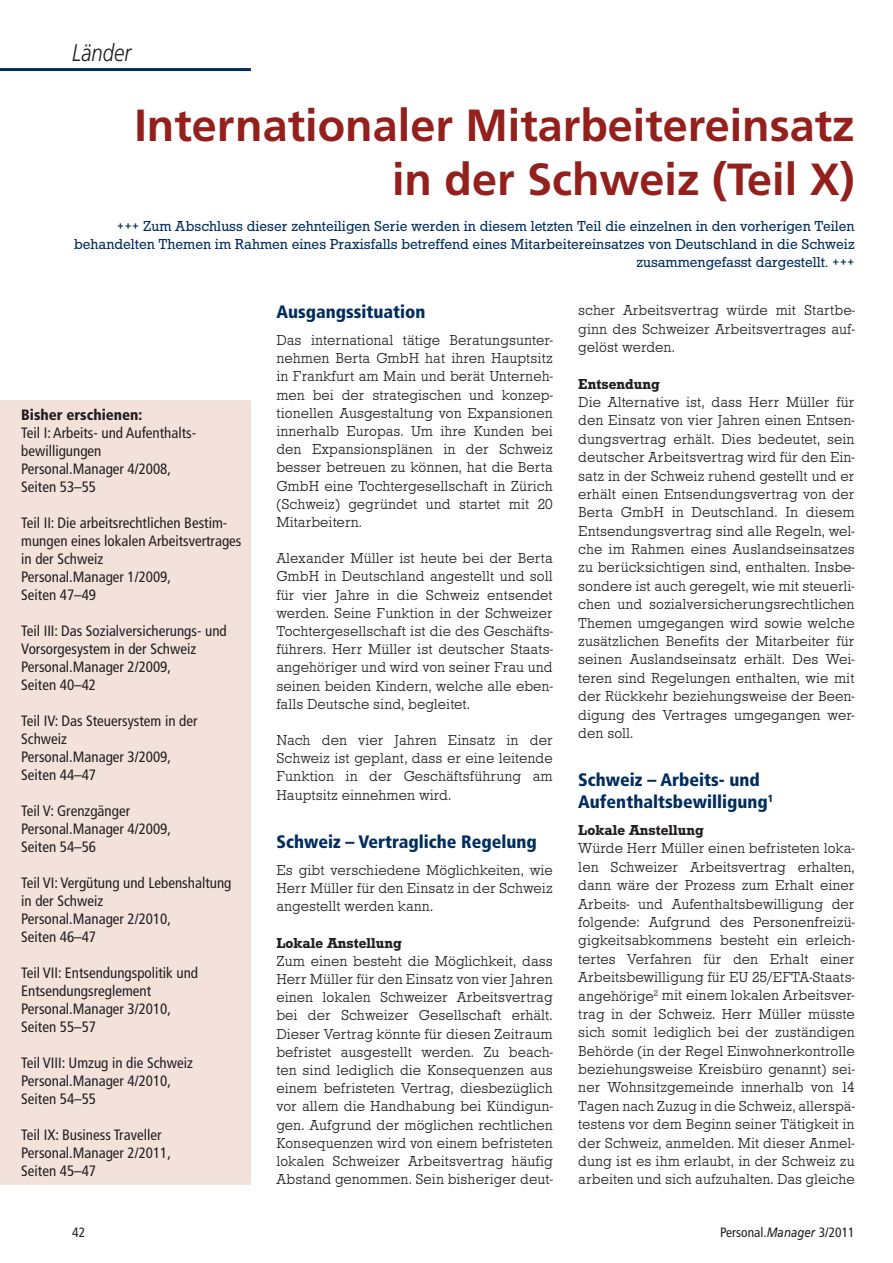
<style>
.page{position:relative;width:893px;height:1263px;background:#fff}
.page>*{position:absolute;margin:0;border:0;box-sizing:border-box;transform-origin:0 0}
.t1{font:700 45px/54px "Frutiger";color:#94201d;text-align:right}
.t2{font:italic 300 24px "Frutiger";color:#231f20;scale:.85 1}
.t3{font:900 condensed 18px/21.5px "Frutiger";color:#002d5e}
.t4{font:300 15px/18.5px "Stafford";color:#231f20;text-align:justify}
.t5{font:condensed 15px/18px "Frutiger";color:#231f20}
.t6{font:15px/18px "Stafford";color:#002d5e;text-align:right}
.t7{font:700 15px "Stafford";color:#231f20}
.t8{font:900 condensed 15px "Frutiger";color:#231f20}
.t9{font:condensed 13.5px "Frutiger";color:#231f20}
.s1{font-style:italic;font-stretch:normal}
</style>
<div class="page">
<hr style="left:0;top:68px;width:251px;height:3px;background:#002d5e">
<div style="left:0;top:400px;width:251px;height:784px;background:#f3e1db"></div>
<h2 class="t2" style="left:72px;top:39px;width:71px">Länder</h2>
<h1 class="t1" style="left:134px;top:98px;width:722px">Internationaler Mitarbeitereinsatz in der Schweiz (Teil X)</h1>
<p class="t6" style="left:74px;top:218px;width:782px">+++ Zum Abschluss dieser zehnteiligen Serie werden in diesem letzten Teil die einzelnen in den vorherigen Teilen behandelten Themen im Rahmen eines Praxisfalls betreffend eines Mitarbeitereinsatzes von Deutschland in die Schweiz zusammengefasst dargestellt. +++</p>
<p class="t4" style="left:578px;top:302px;width:278px">scher Arbeitsvertrag würde mit Startbe&shy;ginn des Schweizer Arbeitsvertrages auf&shy;gelöst werden.</p>
<p class="t7" style="left:578px;top:375px;width:83px">Entsendung</p>
<p class="t4" style="left:578px;top:393px;width:278px">Die Alternative ist, dass Herr Müller für den Einsatz von vier Jahren einen Entsen&shy;dungsvertrag erhält. Dies bedeutet, sein deutscher Arbeitsvertrag wird für den Ein&shy;satz in der Schweiz ruhend gestellt und er erhält einen Entsendungsvertrag von der Berta GmbH in Deutschland. In diesem Entsendungsvertrag sind alle Regeln, wel&shy;che im Rahmen eines Auslandseinsatzes zu berücksichtigen sind, enthalten. Insbe&shy;sondere ist auch geregelt, wie mit steuerli&shy;chen und sozialversicherungsrechtlichen Themen umgegangen wird sowie welche zusätzlichen Benefits der Mitarbeiter für seinen Auslandseinsatz erhält. Des Wei&shy;teren sind Regelungen enthalten, wie mit der Rückkehr beziehungsweise der Been&shy;digung des Vertrages umgegangen wer&shy;den soll.</p>
<p class="t3" style="left:578px;top:769px;width:196px">Schweiz – Arbeits- und<br>Aufenthaltsbewilligung<sup>1</sup></p>
<p class="t7" style="left:578px;top:821px;width:127px">Lokale Anstellung</p>
<p class="t4" style="left:578px;top:840px;width:278px">Würde Herr Müller einen befristeten loka&shy;len Schweizer Arbeitsvertrag erhalten, dann wäre der Prozess zum Erhalt einer Arbeits- und Aufenthaltsbewilligung der folgende: Aufgrund des Personenfreizü&shy;gigkeitsabkommens besteht ein erleich&shy;tertes Verfahren für den Erhalt einer Arbeitsbewilligung für EU 25/EFTA-Staats&shy;angehörige<sup>2</sup> mit einem lokalen Arbeitsver&shy;trag in der Schweiz. Herr Müller müsste sich somit lediglich bei der zuständigen Behörde (in der Regel Einwohnerkontrolle beziehungsweise Kreisbüro genannt) sei&shy;ner Wohnsitzgemeinde innerhalb von 14<br>Tagen nach Zuzug in die Schweiz, allerspä&shy;testens vor dem Beginn seiner Tätigkeit in der Schweiz, anmelden. Mit dieser Anmel&shy;dung ist es ihm erlaubt, in der Schweiz zu arbeiten und sich aufzuhalten. Das gleiche</p>
<p class="t3" style="left:276px;top:301px;width:151px">Ausgangssituation</p>
<p class="t4" style="left:276px;top:332px;width:278px">Das international tätige Beratungsunter&shy;nehmen Berta GmbH hat ihren Hauptsitz in Frankfurt am Main und berät Unterneh&shy;men bei der strategischen und konzep&shy;tionellen Ausgestaltung von Expansionen innerhalb Europas. Um ihre Kunden bei den Expansionsplänen in der Schweiz besser betreuen zu können, hat die Berta GmbH eine Tochtergesellschaft in Zürich (Schweiz) gegründet und startet mit 20<br>Mitarbeitern.</p>
<p class="t4" style="left:276px;top:550px;width:278px">Alexander Müller ist heute bei der Berta GmbH in Deutschland angestellt und soll für vier Jahre in die Schweiz entsendet werden. Seine Funktion in der Schweizer Tochtergesellschaft ist die des Geschäfts&shy;führers. Herr Müller ist deutscher Staats&shy;angehöriger und wird von seiner Frau und seinen beiden Kindern, welche alle eben&shy;falls Deutsche sind, begleitet.</p>
<p class="t4" style="left:276px;top:731px;width:278px">Nach den vier Jahren Einsatz in der Schweiz ist geplant, dass er eine leitende Funktion in der Geschäftsführung am Hauptsitz einnehmen wird.</p>
<p class="t3" style="left:276px;top:831px;width:262px">Schweiz – Vertragliche Regelung</p>
<p class="t4" style="left:276px;top:862px;width:278px">Es gibt verschiedene Möglichkeiten, wie Herr Müller für den Einsatz in der Schweiz angestellt werden kann.</p>
<p class="t7" style="left:276px;top:934px;width:127px">Lokale Anstellung</p>
<p class="t4" style="left:276px;top:952px;width:278px">Zum einen besteht die Möglichkeit, dass Herr Müller für den Einsatz von vier Jahren einen lokalen Schweizer Arbeitsvertrag bei der Schweizer Gesellschaft erhält.<br>Dieser Vertrag könnte für diesen Zeitraum befristet ausgestellt werden. Zu beach&shy;ten sind lediglich die Konsequenzen aus einem befristeten Vertrag, diesbezüglich vor allem die Handhabung bei Kündigun&shy;gen. Aufgrund der möglichen rechtlichen Konsequenzen wird von einem befristeten lokalen Schweizer Arbeitsvertrag häufig Abstand genommen. Sein bisheriger deut-</p>
<p class="t8" style="left:21px;top:405px;width:123px">Bisher erschienen:</p>
<p class="t5" style="left:21px;top:424px;width:175px">Teil I: Arbeits- und Aufenthalts&shy;bewilligungen<br>Personal.Manager 4/2008,<br>Seiten 53–55</p>
<p class="t5" style="left:21px;top:514px;width:222px">Teil II: Die arbeitsrechtlichen Bestim&shy;mungen eines lokalen Arbeitsvertrages in der Schweiz<br>Personal.Manager 1/2009,<br>Seiten 47–49</p>
<p class="t5" style="left:21px;top:622px;width:207px">Teil III: Das Sozialversicherungs- und<br>Vorsorgesystem in der Schweiz<br>Personal.Manager 2/2009,<br>Seiten 40–42</p>
<p class="t5" style="left:21px;top:712px;width:178px">Teil IV: Das Steuersystem in der<br>Schweiz<br>Personal.Manager 3/2009,<br>Seiten 44–47</p>
<p class="t5" style="left:21px;top:802px;width:151px">Teil V: Grenzgänger<br>Personal.Manager 4/2009,<br>Seiten 54–56</p>
<p class="t5" style="left:21px;top:874px;width:212px">Teil VI: Vergütung und Lebenshaltung in der Schweiz<br>Personal.Manager 2/2010,<br>Seiten 46–47</p>
<p class="t5" style="left:21px;top:964px;width:178px">Teil VII: Entsendungspolitik und<br>Entsendungsreglement<br>Personal.Manager 3/2010,<br>Seiten 55–57</p>
<p class="t5" style="left:21px;top:1054px;width:173px">Teil VIII: Umzug in die Schweiz<br>Personal.Manager 4/2010,<br>Seiten 54–55</p>
<p class="t5" style="left:21px;top:1126px;width:151px">Teil IX: Business Traveller<br>Personal.Manager 2/2011,<br>Seiten 45–47</p>
<p class="t9" style="left:72px;top:1225px;width:14px">42</p>
<p class="t9" style="left:720px;top:1225px;width:136px">Personal.<span class="s1">Manager</span> 3/2011</p>
</div>
